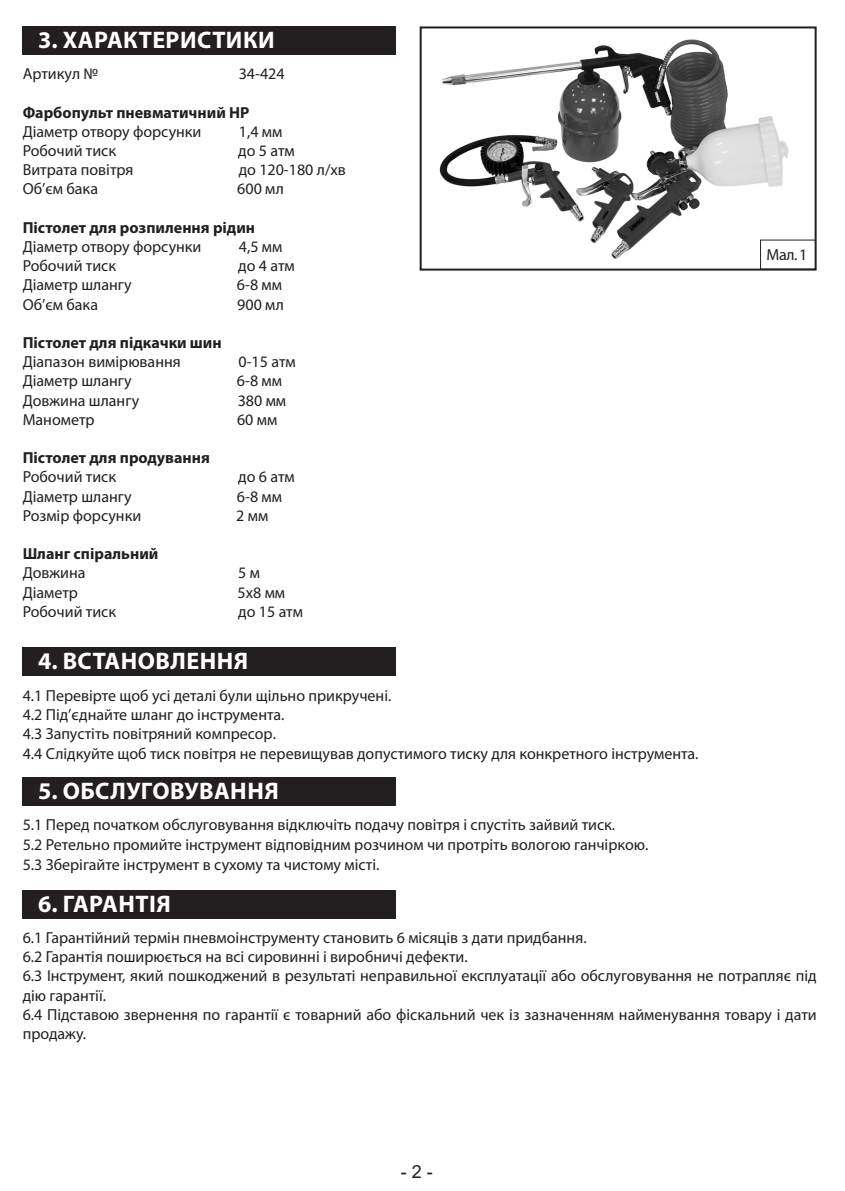
<style>
.page{position:relative;width:845px;height:1191px;background:#fff}
.page>*{position:absolute;margin:0;border:0;box-sizing:border-box;transform-origin:0 0}
.t1{font:700 24px "Myriad Pro";letter-spacing:.02em;color:#fff}
.t2{font:18px "Arial";color:#231f20}
.t3{font:16px/19.2px "Myriad Pro";color:#231f20}
.t4{font:700 16px "Myriad Pro";color:#231f20}
</style>
<div class="page">
<div style="left:23px;top:647px;width:373px;height:28px;background:#231f20"></div>
<div style="left:23px;top:777px;width:373px;height:28px;background:#231f20"></div>
<div style="left:23px;top:890px;width:373px;height:28px;background:#231f20"></div>
<div style="left:23px;top:26px;width:373px;height:29px;background:#231f20"></div>
<div style="left:420px;top:26px;width:396px;height:245px;border:2px solid #231f20"></div>
<img style="left:439px;top:39px;width:350px;height:220px">
<div style="left:760px;top:240px;width:55px;height:29px;background:#fff"></div>
<p class="t1" style="left:38px;top:27px;width:238px">3. ХАРАКТЕРИСТИКИ</p>
<p class="t3" style="left:23px;top:64px;width:77px">Артикул №</p>
<p class="t3" style="left:239px;top:64px;width:47px">34-424</p>
<p class="t4" style="left:23px;top:103px;width:228px">Фарбопульт пневматичний HP</p>
<p class="t3" style="left:23px;top:122px;width:180px">Діаметр отвору форсунки</p>
<p class="t3" style="left:239px;top:122px;width:45px">1,4 мм</p>
<p class="t3" style="left:23px;top:141px;width:95px">Робочий тиск</p>
<p class="t3" style="left:238px;top:141px;width:58px">до 5 атм</p>
<p class="t3" style="left:23px;top:160px;width:112px">Витрата повітря</p>
<p class="t3" style="left:239px;top:160px;width:109px">до 120-180 л/хв</p>
<p class="t3" style="left:23px;top:180px;width:77px">Об’єм бака</p>
<p class="t3" style="left:237px;top:180px;width:48px">600 мл</p>
<p class="t4" style="left:23px;top:218px;width:234px">Пістолет для розпилення рідин</p>
<p class="t3" style="left:23px;top:237px;width:180px">Діаметр отвору форсунки</p>
<p class="t3" style="left:239px;top:237px;width:45px">4,5 мм</p>
<p class="t3" style="left:23px;top:256px;width:95px">Робочий тиск</p>
<p class="t3" style="left:238px;top:256px;width:58px">до 4 атм</p>
<p class="t3" style="left:23px;top:276px;width:111px">Діаметр шлангу</p>
<p class="t3" style="left:237px;top:276px;width:47px">6-8 мм</p>
<p class="t3" style="left:23px;top:295px;width:77px">Об’єм бака</p>
<p class="t3" style="left:237px;top:295px;width:48px">900 мл</p>
<p class="t4" style="left:23px;top:334px;width:201px">Пістолет для підкачки шин</p>
<p class="t3" style="left:23px;top:352px;width:160px">Діапазон вимірювання</p>
<p class="t3" style="left:238px;top:352px;width:59px">0-15 атм</p>
<p class="t3" style="left:23px;top:372px;width:111px">Діаметр шлангу</p>
<p class="t3" style="left:237px;top:372px;width:47px">6-8 мм</p>
<p class="t3" style="left:23px;top:391px;width:118px">Довжина шлангу</p>
<p class="t3" style="left:238px;top:391px;width:50px">380 мм</p>
<p class="t3" style="left:23px;top:410px;width:73px">Манометр</p>
<p class="t3" style="left:237px;top:410px;width:42px">60 мм</p>
<p class="t4" style="left:23px;top:449px;width:189px">Пістолет для продування</p>
<p class="t3" style="left:23px;top:468px;width:95px">Робочий тиск</p>
<p class="t3" style="left:238px;top:468px;width:58px">до 6 атм</p>
<p class="t3" style="left:23px;top:487px;width:111px">Діаметр шлангу</p>
<p class="t3" style="left:237px;top:487px;width:47px">6-8 мм</p>
<p class="t3" style="left:23px;top:506px;width:120px">Розмір форсунки</p>
<p class="t3" style="left:236px;top:506px;width:34px">2 мм</p>
<p class="t4" style="left:23px;top:545px;width:137px">Шланг спіральний</p>
<p class="t3" style="left:23px;top:564px;width:64px">Довжина</p>
<p class="t3" style="left:238px;top:564px;width:23px">5 м</p>
<p class="t3" style="left:23px;top:583px;width:57px">Діаметр</p>
<p class="t3" style="left:237px;top:583px;width:49px">5х8 мм</p>
<p class="t3" style="left:23px;top:602px;width:95px">Робочий тиск</p>
<p class="t3" style="left:238px;top:602px;width:66px">до 15 атм</p>
<p class="t3" style="left:766px;top:245px;width:42px">Мал. 1</p>
<p class="t1" style="left:38px;top:647px;width:212px">4. ВСТАНОВЛЕННЯ</p>
<p class="t3" style="left:23px;top:686px;width:370px">4.1 Перевірте щоб усі деталі були щільно прикручені.</p>
<p class="t3" style="left:23px;top:705px;width:263px">4.2 Під’єднайте шланг до інструмента.</p>
<p class="t3" style="left:23px;top:724px;width:255px">4.3 Запустіть повітряний компресор.</p>
<p class="t3" style="left:23px;top:744px;width:677px">4.4 Слідкуйте щоб тиск повітря не перевищував допустимого тиску для конкретного інструмента.</p>
<p class="t1" style="left:38px;top:778px;width:242px">5. ОБСЛУГОВУВАННЯ</p>
<p class="t3" style="left:23px;top:815px;width:594px">5.1 Перед початком обслуговування відключіть подачу повітря і спустіть зайвий тиск.</p>
<p class="t3" style="left:23px;top:835px;width:627px">5.2 Ретельно промийте інструмент відповідним розчином чи протріть вологою ганчіркою.</p>
<p class="t3" style="left:23px;top:855px;width:358px">5.3 Зберігайте інструмент в сухому та чистому місті.</p>
<p class="t1" style="left:38px;top:890px;width:134px">6. ГАРАНТІЯ</p>
<p class="t3" style="left:23px;top:928px;width:565px">6.1 Гарантійний термін пневмоінструменту становить 6 місяців з дати придбання.</p>
<p class="t3" style="left:23px;top:947px;width:446px">6.2 Гарантія поширюється на всі сировинні і виробничі дефекти.</p>
<p class="t3" style="left:23px;top:966px;width:795px">6.3 Інструмент, який пошкоджений в результаті неправильної експлуатації або обслуговування не потрапляє під дію гарантії.</p>
<p class="t3" style="left:23px;top:1005px;width:795px">6.4 Підставою звернення по гарантії є товарний або фіскальний чек із зазначенням найменування товару і дати продажу.</p>
<p class="t2" style="left:401px;top:1159px;width:34px">- 2 -</p>
</div>
